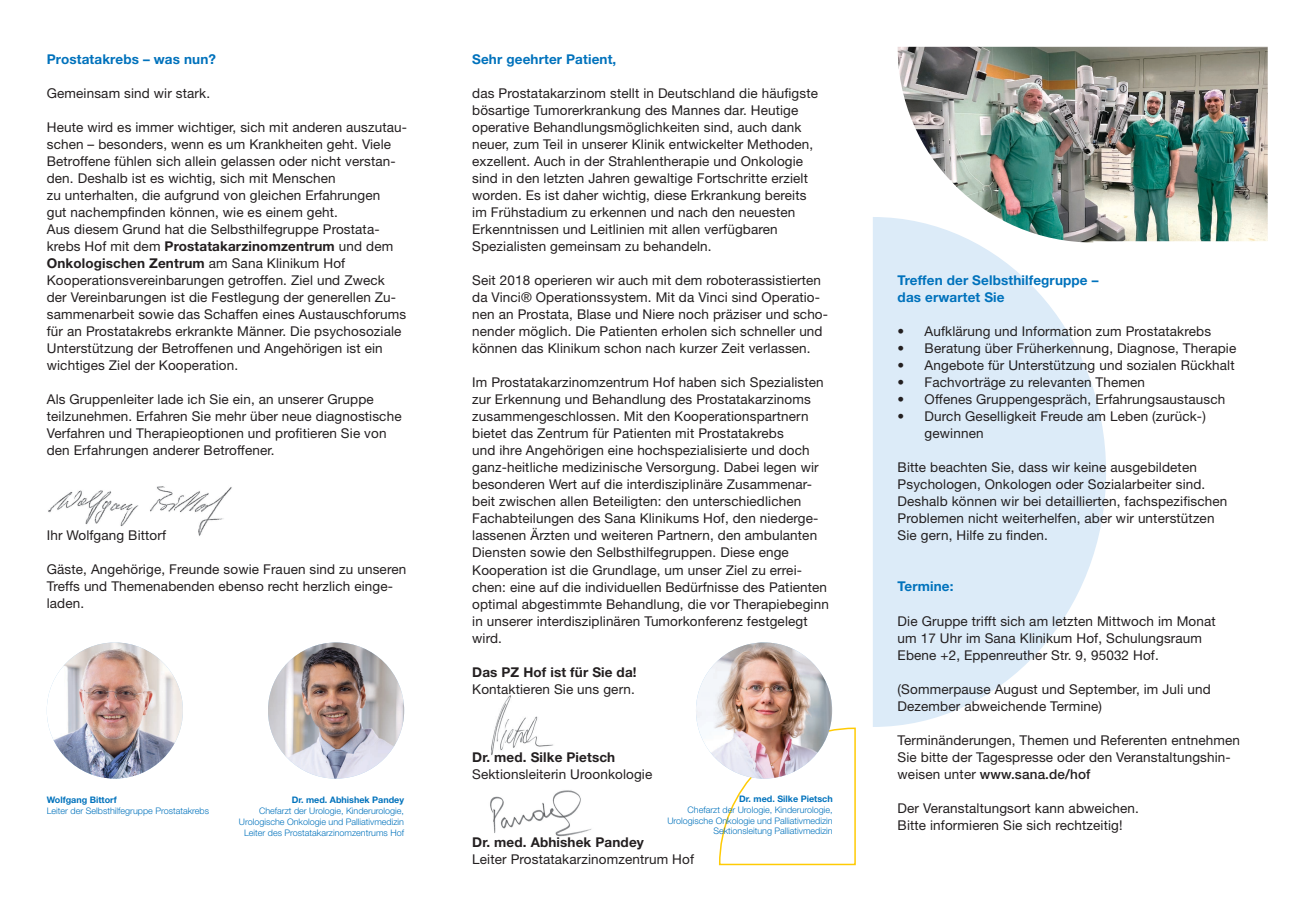
<style>
.page{position:relative;width:1289px;height:919px;background:#fff}
.page>*{position:absolute;margin:0;border:0;box-sizing:border-box;transform-origin:0 0}
.t1{font:13.5px/17px "Helvetica Neue LT Pro";letter-spacing:.01em;color:#231f20}
.t2{font:700 13.5px/17px "Helvetica Neue LT Pro";letter-spacing:.01em;color:#0072bc}
.t3{font:700 13.5px "Helvetica Neue LT Pro";letter-spacing:.01em;color:#231f20}
.t4{font:300 9px/10.8px "Helvetica Neue LT Pro";color:#0072bc;text-align:right}
.t5{font:700 9px "Helvetica Neue LT Pro";color:#0072bc}
.s1{font-weight:700}
.s2{font-weight:500}
</style>
<div class="page">
<img style="left:48px;top:486px;width:184px;height:50px">
<img style="left:491px;top:695px;width:62px;height:61px">
<img style="left:490px;top:790px;width:101px;height:46px">
<svg style="left:718px;top:726px;width:138px;height:139px"></svg>
<svg style="left:873px;top:217px;width:233px;height:510px;fill:#dcebf8"></svg>
<img style="left:268px;top:642px;width:136px;height:136px;border-radius:68px">
<img style="left:47px;top:642px;width:136px;height:136px;border-radius:68px">
<img style="left:696px;top:642px;width:136px;height:136px;border-radius:67px">
<img style="left:897px;top:47px;width:370px;height:195px">
<p class="t2" style="left:47px;top:50px;width:171px">Prostatakrebs – was nun?</p>
<p class="t1" style="left:47px;top:84px;width:165px">Gemeinsam sind wir stark.</p>
<p class="t1" style="left:47px;top:118px;width:362px">Heute wird es immer wichtiger, sich mit anderen auszutau&shy;schen – besonders, wenn es um Krankheiten geht. Viele Betroffene fühlen sich allein gelassen oder nicht verstan&shy;den. Deshalb ist es wichtig, sich mit Menschen<br>zu unterhalten, die aufgrund von gleichen Erfahrungen<br>gut nachempfinden können, wie es einem geht.<br>Aus diesem Grund hat die Selbsthilfegruppe Prostata&shy;krebs Hof mit dem <span class="s1">Prostatakarzinomzentrum</span> und dem <span class="s1">Onkologischen Zentrum</span> am Sana Klinikum Hof Kooperationsvereinbarungen getroffen. Ziel und Zweck der Vereinbarungen ist die Festlegung der generellen Zu&shy;sammenarbeit sowie das Schaffen eines Austauschforums für an Prostatakrebs erkrankte Männer. Die psychosoziale Unterstützung der Betroffenen und Angehörigen ist ein wichtiges Ziel der Kooperation.</p>
<p class="t1" style="left:47px;top:390px;width:356px">Als Gruppenleiter lade ich Sie ein, an unserer Gruppe teilzunehmen. Erfahren Sie mehr über neue diagnostische Verfahren und Therapieoptionen und profitieren Sie von den Erfahrungen anderer Betroffener.</p>
<p class="t1" style="left:47px;top:526px;width:121px">Ihr Wolfgang Bittorf</p>
<p class="t1" style="left:47px;top:560px;width:361px">Gäste, Angehörige, Freunde sowie Frauen sind zu unseren<br>Treffs und Themenabenden ebenso recht herzlich einge&shy;laden.</p>
<p class="t5" style="left:47px;top:794px;width:71px">Wolfgang Bittorf</p>
<p class="t4" style="left:47px;top:805px;width:164px">Leiter der Selbsthilfegruppe Prostatakrebs</p>
<p class="t5" style="left:292px;top:794px;width:114px">Dr. med. Abhishek Pandey</p>
<p class="t4" style="left:239px;top:805px;width:167px">Chefarzt der Urologie, Kinderurologie,<br>Urologische Onkologie und Palliativmedizin<br>Leiter des Prostatakarzinomzentrums Hof</p>
<p class="t2" style="left:472px;top:50px;width:146px">Sehr geehrter Patient,</p>
<p class="t1" style="left:472px;top:84px;width:347px">das Prostatakarzinom stellt in Deutschland die häufigste bösartige Tumorerkrankung des Mannes dar. Heutige operative Behandlungsmöglichkeiten sind, auch dank neuer, zum Teil in unserer Klinik entwickelter Methoden, exzellent. Auch in der Strahlentherapie und Onkologie sind in den letzten Jahren gewaltige Fortschritte erzielt worden. Es ist daher wichtig, diese Erkrankung bereits im Frühstadium zu erkennen und nach den neuesten Erkenntnissen und Leitlinien mit allen verfügbaren Spezialisten gemeinsam zu behandeln.</p>
<p class="t1" style="left:472px;top:271px;width:357px">Seit 2018 operieren wir auch mit dem roboterassistierten da Vinci® Operationssystem. Mit da Vinci sind Operatio&shy;nen an Prostata, Blase und Niere noch präziser und scho&shy;nender möglich. Die Patienten erholen sich schneller und können das Klinikum schon nach kurzer Zeit verlassen.</p>
<p class="t1" style="left:472px;top:373px;width:358px">Im Prostatakarzinomzentrum Hof haben sich Spezialisten zur Erkennung und Behandlung des Prostatakarzinoms zusammengeschlossen. Mit den Kooperationspartnern bietet das Zentrum für Patienten mit Prostatakrebs<br>und ihre Angehörigen eine hochspezialisierte und doch ganz-heitliche medizinische Versorgung. Dabei legen wir besonderen Wert auf die interdisziplinäre Zusammenar&shy;beit zwischen allen Beteiligten: den unterschiedlichen Fachabteilungen des Sana Klinikums Hof, den niederge&shy;lassenen Ärzten und weiteren Partnern, den ambulanten Diensten sowie den Selbsthilfegruppen. Diese enge Kooperation ist die Grundlage, um unser Ziel zu errei&shy;chen: eine auf die individuellen Bedürfnisse des Patienten optimal abgestimmte Behandlung, die vor Therapiebeginn in unserer interdisziplinären Tumorkonferenz festgelegt wird.</p>
<p class="t3" style="left:472px;top:663px;width:166px">Das PZ Hof ist für Sie da!</p>
<p class="t1" style="left:472px;top:680px;width:164px">Kontaktieren Sie uns gern.</p>
<p class="t3" style="left:472px;top:748px;width:145px">Dr. med. Silke Pietsch</p>
<p class="t1" style="left:472px;top:765px;width:182px">Sektionsleiterin Uroonkologie</p>
<p class="t5" style="left:739px;top:793px;width:95px">Dr. med. Silke Pietsch</p>
<p class="t4" style="left:667px;top:804px;width:167px">Chefarzt der Urologie, Kinderurologie,<br>Urologische Onkologie und Palliativmedizin<br>Sektionsleitung Palliativmedizin</p>
<p class="t3" style="left:472px;top:833px;width:173px">Dr. med. Abhishek Pandey</p>
<p class="t1" style="left:472px;top:850px;width:223px">Leiter Prostatakarzinomzentrum Hof</p>
<p class="t2" style="left:897px;top:271px;width:202px">Treffen der Selbsthilfegruppe – das erwartet Sie</p>
<p class="t1" style="left:897px;top:322px;width:315px">• Aufklärung und Information zum Prostatakrebs</p>
<p class="t1" style="left:897px;top:339px;width:340px">• Beratung über Früherkennung, Diagnose, Therapie</p>
<p class="t1" style="left:897px;top:356px;width:338px">• Angebote für Unterstützung und sozialen Rückhalt</p>
<p class="t1" style="left:897px;top:373px;width:249px">• Fachvorträge zu relevanten Themen</p>
<p class="t1" style="left:897px;top:390px;width:329px">• Offenes Gruppengespräch, Erfahrungsaustausch</p>
<p class="t1" style="left:924px;top:407px;width:283px;text-indent:-27px">• Durch Geselligkeit Freude am Leben (zurück-) gewinnen</p>
<p class="t1" style="left:897px;top:458px;width:331px">Bitte beachten Sie, dass wir keine ausgebildeten Psychologen, Onkologen oder Sozialarbeiter sind.<br>Deshalb können wir bei detaillierten, fachspezifischen Problemen nicht weiterhelfen, aber wir unterstützen Sie gern, Hilfe zu finden.</p>
<p class="t2" style="left:897px;top:578px;width:57px">Termine:</p>
<p class="t1" style="left:897px;top:612px;width:320px">Die Gruppe trifft sich am letzten Mittwoch im Monat um 17 Uhr im Sana Klinikum Hof, Schulungsraum<br>Ebene +2, Eppenreuther Str. 9, 95032 Hof.</p>
<p class="t1" style="left:897px;top:680px;width:314px">(Sommerpause August und September, im Juli und<br>Dezember abweichende Termine)</p>
<p class="t1" style="left:897px;top:731px;width:344px">Terminänderungen, Themen und Referenten entnehmen<br>Sie bitte der Tagespresse oder den Veranstaltungshin&shy;weisen unter <span class="s2">www.sana.de/hof</span></p>
<p class="t1" style="left:897px;top:799px;width:243px">Der Veranstaltungsort kann abweichen.<br>Bitte informieren Sie sich rechtzeitig!</p>
</div>
